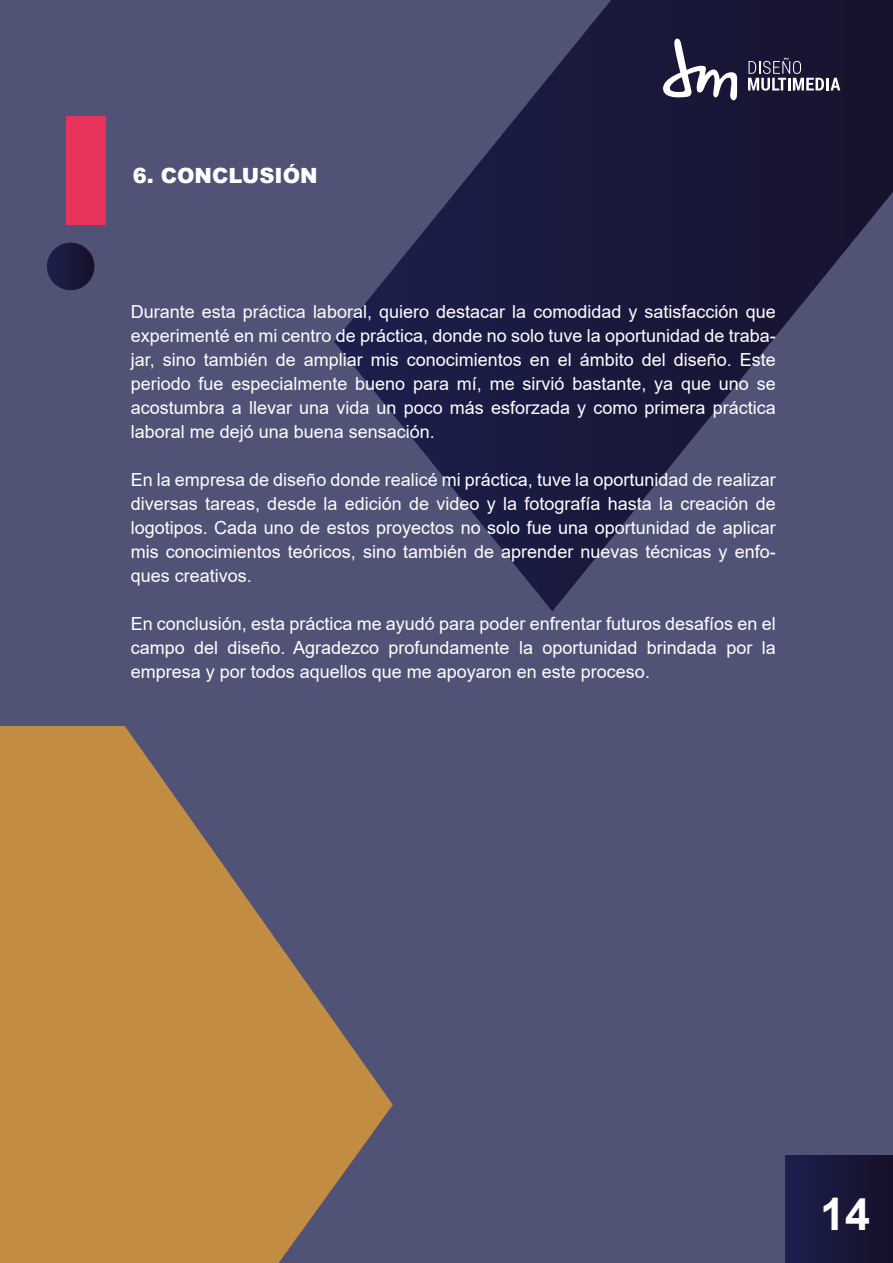
<style>
.page{position:relative;width:893px;height:1263px;background:#515376}
.page>*{position:absolute;margin:0;border:0;box-sizing:border-box;transform-origin:0 0}
.t1{font:700 45px "Arial";color:#fff}
.t2{font:900 21px "Arial";color:#fff}
.t3{font:18px/24px "Arial";color:#fff;text-align:justify}
</style>
<div class="page">
<div style="left:66px;top:116px;width:40px;height:109px;background:#e8345c"></div>
<svg style="left:334px;top:0;width:559px;height:611px"></svg>
<svg style="left:748px;top:58px;width:92px;height:33px;background:#555369"></svg>
<svg style="left:663px;top:39px;width:74px;height:61px;background:#5a5870"></svg>
<svg style="left:0;top:726px;width:393px;height:537px;fill:#c28d43"></svg>
<div style="left:785px;top:1155px;width:108px;height:108px;background:linear-gradient(to right,#1c204e,#161028)"></div>
<div style="left:47px;top:243px;width:47px;height:47px;background:linear-gradient(to right,#1c204e,#161128);border-radius:24px"></div>
<p class="t2" style="left:133px;top:160px;width:186px">6. CONCLUSIÓN</p>
<p class="t3" style="left:131px;top:300px;width:647px">Durante esta práctica laboral, quiero destacar la comodidad y satisfacción que experimenté en mi centro de práctica, donde no solo tuve la oportunidad de traba&shy;jar, sino también de ampliar mis conocimientos en el ámbito del diseño. Este periodo fue especialmente bueno para mí, me sirvió bastante, ya que uno se acostumbra a llevar una vida un poco más esforzada y como primera práctica laboral me dejó una buena sensación.</p>
<p class="t3" style="left:131px;top:468px;width:647px">En la empresa de diseño donde realicé mi práctica, tuve la oportunidad de realizar diversas tareas, desde la edición de video y la fotografía hasta la creación de logotipos. Cada uno de estos proyectos no solo fue una oportunidad de aplicar mis conocimientos teóricos, sino también de aprender nuevas técnicas y enfo&shy;ques creativos.</p>
<p class="t3" style="left:131px;top:612px;width:647px">En conclusión, esta práctica me ayudó para poder enfrentar futuros desafíos en el campo del diseño. Agradezco profundamente la oportunidad brindada por la empresa y por todos aquellos que me apoyaron en este proceso.</p>
<h1 class="t1" style="left:820px;top:1182px;width:52px">14</h1>
</div>
